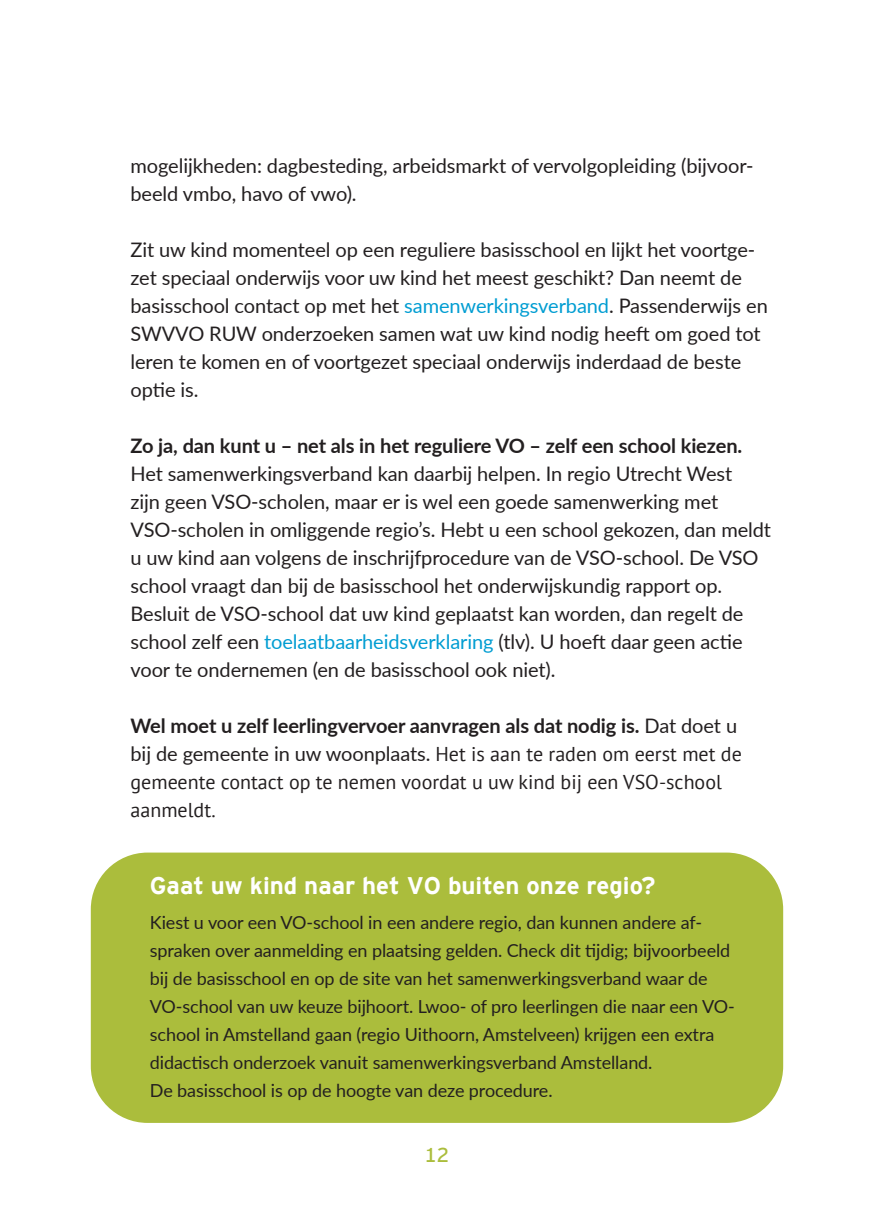
<style>
.page{position:relative;width:874px;height:1225px;background:#fff}
.page>*{position:absolute;margin:0;border:0;box-sizing:border-box;transform-origin:0 0}
.t1{font:700 24px "EY Interstate";color:#fff}
.t2{font:20px/28px "Lato";letter-spacing:-.005em;color:#231f20}
.t3{font:700 20px/28px "Lato";letter-spacing:-.005em;color:#231f20}
.t4{font:20px/28px "PT Sans";color:#231f20}
.t5{font:20px "EY Interstate";color:#abbd3c}
.t6{font:18px/28px "Lato";letter-spacing:-.005em;color:#231f20}
.s1{color:#009dd2}
.s2{font-weight:400}
.s3{font-family:"PT Sans";font-weight:400}
</style>
<div class="page">
<div style="left:91px;top:852px;width:691px;height:271px;background:#abbd3c;border-radius:57px"></div>
<p class="t2" style="left:130px;top:151px;width:624px">mogelijkheden: dagbesteding, arbeidsmarkt of vervolgopleiding (bijvoor&shy;beeld vmbo, havo of vwo).</p>
<p class="t2" style="left:130px;top:235px;width:638px">Zit uw kind momenteel op een reguliere basisschool en lijkt het voortge&shy;zet speciaal onderwijs voor uw kind het meest geschikt? Dan neemt de basisschool contact op met het <span class="s1">samenwerkingsverband</span>. Passenderwijs en SWVVO RUW onderzoeken samen wat uw kind nodig heeft om goed tot leren te komen en of voortgezet speciaal onderwijs inderdaad de beste optie is.</p>
<p class="t3" style="left:130px;top:431px;width:613px">Zo ja, dan kunt u – net als in het reguliere VO – zelf een school kiezen.</p>
<p class="t2" style="left:130px;top:459px;width:641px">Het samenwerkingsverband kan daarbij helpen. In regio Utrecht West<br>zijn geen VSO-scholen, maar er is wel een goede samenwerking met VSO-scholen in omliggende regio’s. Hebt u een school gekozen, dan meldt u uw kind aan volgens de inschrijfprocedure van de VSO-school. De VSO school vraagt dan bij de basisschool het onderwijskundig rapport op.<br>Besluit de VSO-school dat uw kind geplaatst kan worden, dan regelt de school zelf een <span class="s1">toelaatbaarheidsverklaring</span> (tlv). U hoeft daar geen actie voor te ondernemen (en de basisschool ook niet).</p>
<p class="t3" style="left:130px;top:711px;width:612px">Wel moet u zelf leerlingvervoer aanvragen als dat nodig is. <span class="s2">Dat doet u bij de gemeente in uw woonplaats.</span> <span class="s3">Het is aan te raden om eerst met de</span></p>
<p class="t4" style="left:130px;top:768px;width:592px">gemeente contact op te nemen voordat u uw kind bij een VSO-school aanmeldt.</p>
<p class="t1" style="left:150px;top:868px;width:507px">Gaat uw kind naar het VO buiten onze regio?</p>
<p class="t6" style="left:150px;top:908px;width:586px">Kiest u voor een VO-school in een andere regio, dan kunnen andere af&shy;spraken over aanmelding en plaatsing gelden. Check dit tijdig; bijvoorbeeld bij de basisschool en op de site van het samenwerkingsverband waar de VO-school van uw keuze bijhoort. Lwoo- of pro leerlingen die naar een VO&shy;school in Amstelland gaan (regio Uithoorn, Amstelveen) krijgen een extra didactisch onderzoek vanuit samenwerkingsverband Amstelland.<br>De basisschool is op de hoogte van deze procedure.</p>
<p class="t5" style="left:424px;top:1140px;width:26px">12</p>
</div>
